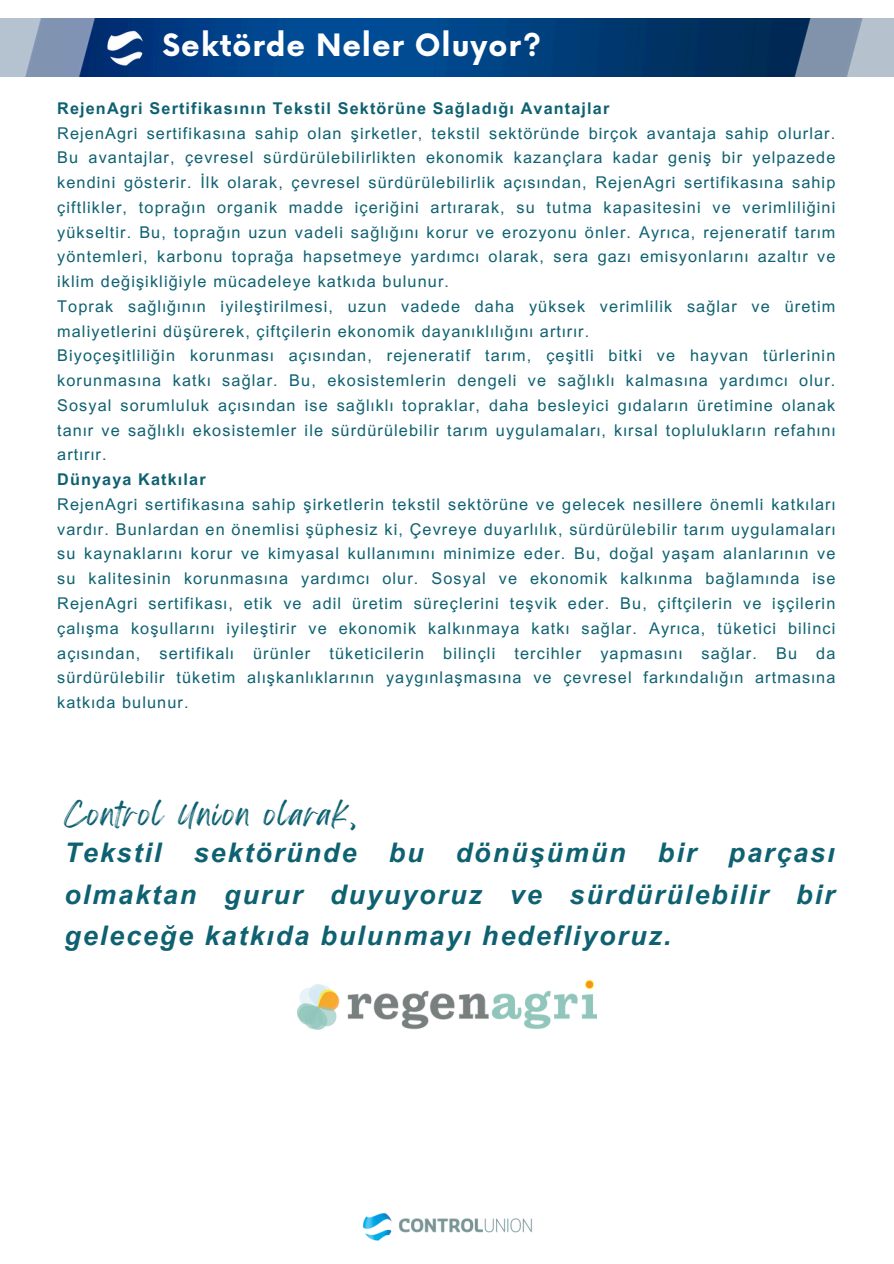
<style>
.page{position:relative;width:894px;height:1264px;background:#fff}
.page>*{position:absolute;margin:0;border:0;box-sizing:border-box;transform-origin:0 0}
.t1{font:700 30px "Now";letter-spacing:.03em;color:#fff}
.t2{font:italic 700 27px/34.8px "Arial MT Pro";letter-spacing:.07em;color:#0e6171}
.t3{font:16.2px/24.8px "Arial MT Pro";letter-spacing:.07em;color:#0e6171;text-align:justify}
.t4{font:700 16.2px "Arial MT Pro";letter-spacing:.07em;color:#0e6171}
.s1{font-family:"Feeling Passionate";font-weight:400;font-style:normal}
</style>
<div class="page">
<img style="left:0;top:18px;width:893px;height:59px">
<img style="left:104px;top:23px;width:46px;height:49px">
<img style="left:363px;top:1213px;width:169px;height:28px">
<img style="left:298px;top:980px;width:298px;height:49px">
<p class="t1" style="left:162px;top:29px;width:380px">Sektörde Neler Oluyor?</p>
<p class="t4" style="left:57px;top:102px;width:553px">RejenAgri Sertifikasının Tekstil Sektörüne Sağladığı Avantajlar</p>
<p class="t3" style="left:57px;top:122px;width:779px">RejenAgri sertifikasına sahip olan şirketler, tekstil sektöründe birçok avantaja sahip olurlar.<br>Bu avantajlar, çevresel sürdürülebilirlikten ekonomik kazançlara kadar geniş bir yelpazede kendini gösterir. İlk olarak, çevresel sürdürülebilirlik açısından, RejenAgri sertifikasına sahip çiftlikler, toprağın organik madde içeriğini artırarak, su tutma kapasitesini ve verimliliğini yükseltir. Bu, toprağın uzun vadeli sağlığını korur ve erozyonu önler. Ayrıca, rejeneratif tarım yöntemleri, karbonu toprağa hapsetmeye yardımcı olarak, sera gazı emisyonlarını azaltır ve iklim değişikliğiyle mücadeleye katkıda bulunur.</p>
<p class="t3" style="left:57px;top:296px;width:779px">Toprak sağlığının iyileştirilmesi, uzun vadede daha yüksek verimlilik sağlar ve üretim maliyetlerini düşürerek, çiftçilerin ekonomik dayanıklılığını artırır.</p>
<p class="t3" style="left:57px;top:345px;width:779px">Biyoçeşitliliğin korunması açısından, rejeneratif tarım, çeşitli bitki ve hayvan türlerinin korunmasına katkı sağlar. Bu, ekosistemlerin dengeli ve sağlıklı kalmasına yardımcı olur.<br>Sosyal sorumluluk açısından ise sağlıklı topraklar, daha besleyici gıdaların üretimine olanak tanır ve sağlıklı ekosistemler ile sürdürülebilir tarım uygulamaları, kırsal toplulukların refahını artırır.</p>
<h2 class="t4" style="left:57px;top:473px;width:150px">Dünyaya Katkılar</h2>
<p class="t3" style="left:57px;top:494px;width:779px">RejenAgri sertifikasına sahip şirketlerin tekstil sektörüne ve gelecek nesillere önemli katkıları vardır. Bunlardan en önemlisi şüphesiz ki, Çevreye duyarlılık, sürdürülebilir tarım uygulamaları su kaynaklarını korur ve kimyasal kullanımını minimize eder. Bu, doğal yaşam alanlarının ve su kalitesinin korunmasına yardımcı olur. Sosyal ve ekonomik kalkınma bağlamında ise RejenAgri sertifikası, etik ve adil üretim süreçlerini teşvik eder. Bu, çiftçilerin ve işçilerin çalışma koşullarını iyileştirir ve ekonomik kalkınmaya katkı sağlar. Ayrıca, tüketici bilinci açısından, sertifikalı ürünler tüketicilerin bilinçli</p>
<p class="t3" style="left:57px;top:642px;width:779px;text-indent:457px">tercihler yapmasını sağlar. Bu da sürdürülebilir tüketim alışkanlıklarının yaygınlaşmasına ve çevresel farkındalığın artmasına katkıda bulunur.</p>
<p class="t2" style="left:64px;top:803px;width:771px"><span class="s1">Control Union olarak,<br></span>Tekstil sektöründe bu dönüşümün bir parçası</p>
<p class="t2" style="left:64px;top:876px;width:771px;line-height:41.7px">olmaktan gurur duyuyoruz ve sürdürülebilir bir geleceğe katkıda bulunmayı hedefliyoruz.</p>
</div>
